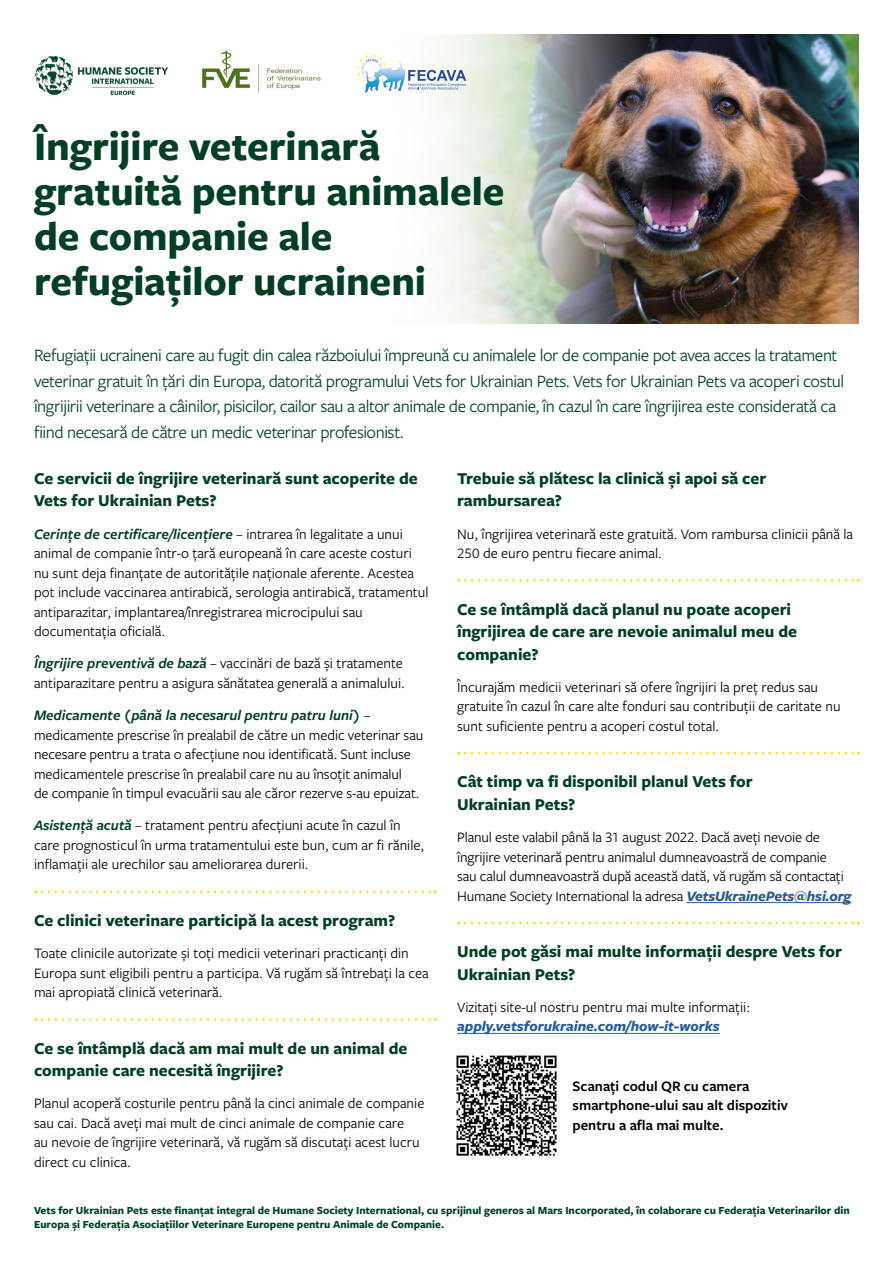
<style>
.page{position:relative;width:893px;height:1263px;background:#fff}
.page>*{position:absolute;margin:0;border:0;box-sizing:border-box;transform-origin:0 0}
.t1{font:700 42px/45px "Freight Sans Pro";letter-spacing:-.005em;color:#003f23}
.t2{font:18px/25.5px "Freight Sans Pro";letter-spacing:-.025em;color:#003f23}
.t3{font:700 17.25px/22.5px "Freight Sans Pro";color:#003f23}
.t4{font:15px/19.5px "Freight Sans Pro";color:#000}
.t5{font:600 15px/19.5px "Freight Sans Pro";color:#000}
.t6{font:italic 700 15px "Freight Sans Pro";color:#275b9b}
.t7{font:700 11.25px/14.2px "Freight Sans Pro";color:#003f23}
.s1{font-weight:600;font-style:italic;color:#003f23}
.s2{font-weight:700;font-style:italic;color:#275b9b}
</style>
<div class="page">
<img style="left:434px;top:34px;width:425px;height:289px">
<svg style="left:42px;top:890px;width:394px;height:3px"></svg>
<svg style="left:42px;top:1018px;width:394px;height:3px"></svg>
<svg style="left:465px;top:579px;width:394px;height:2px"></svg>
<svg style="left:465px;top:752px;width:394px;height:2px"></svg>
<svg style="left:465px;top:922px;width:394px;height:2px"></svg>
<hr style="left:686px;top:902px;width:165px;height:1px;background:#275b9b">
<hr style="left:457px;top:1033px;width:263px;height:1px;background:#275b9b">
<img style="left:35px;top:57px;width:132px;height:37px">
<img style="left:202px;top:51px;width:119px;height:42px">
<svg style="left:356px;top:54px;width:110px;height:39px"></svg>
<img style="left:456px;top:1055px;width:101px;height:101px">
<h1 class="t1" style="left:34px;top:123px;width:472px">Îngrijire veterinară gratuită pentru animalele de companie ale refugiaților ucraineni</h1>
<p class="t2" style="left:34px;top:342px;width:812px">Refugiații ucraineni care au fugit din calea războiului împreună cu animalele lor de companie pot avea acces la tratament veterinar gratuit în țări din Europa, datorită programului Vets for Ukrainian Pets. Vets for Ukrainian Pets va acoperi costul îngrijirii veterinare a câinilor, pisicilor, cailor sau a altor animale de companie, în cazul în care îngrijirea este considerată ca fiind necesară de către un medic veterinar profesionist.</p>
<p class="t3" style="left:34px;top:466px;width:385px">Ce servicii de îngrijire veterinară sunt acoperite de<br>Vets for Ukrainian Pets?</p>
<p class="t4" style="left:34px;top:523px;width:396px"><span class="s1">Cerințe de certificare/licențiere</span> – intrarea în legalitate a unui animal de companie într-o țară europeană în care aceste costuri nu sunt deja finanțate de autoritățile naționale aferente. Acestea pot include vaccinarea antirabică, serologia antirabică, tratamentul antiparazitar, implantarea/înregistrarea microcipului sau documentația oficială.</p>
<p class="t4" style="left:34px;top:653px;width:372px"><span class="s1">Îngrijire preventivă de bază</span> – vaccinări de bază și tratamente antiparazitare pentru a asigura sănătatea generală a animalului.</p>
<p class="t4" style="left:34px;top:705px;width:391px"><span class="s1">Medicamente (până la necesarul pentru patru luni)</span> – medicamente prescrise în prealabil de către un medic veterinar sau necesare pentru a trata o afecțiune nou identificată. Sunt incluse medicamentele prescrise în prealabil care nu au însoțit animalul<br>de companie în timpul evacuării sau ale căror rezerve s-au epuizat.</p>
<p class="t4" style="left:34px;top:815px;width:392px"><span class="s1">Asistență acută</span> – tratament pentru afecțiuni acute în cazul în care prognosticul în urma tratamentului este bun, cum ar fi rănile, inflamații ale urechilor sau ameliorarea durerii.</p>
<p class="t3" style="left:34px;top:908px;width:363px">Ce clinici veterinare participă la acest program?</p>
<p class="t4" style="left:34px;top:943px;width:396px">Toate clinicile autorizate și toți medicii veterinari practicanți din<br>Europa sunt eligibili pentru a participa. Vă rugăm să întrebați la cea mai apropiată clinică veterinară.</p>
<p class="t3" style="left:34px;top:1036px;width:375px">Ce se întâmplă dacă am mai mult de un animal de companie care necesită îngrijire?</p>
<p class="t4" style="left:34px;top:1093px;width:392px">Planul acoperă costurile pentru până la cinci animale de companie sau cai. Dacă aveți mai mult de cinci animale de companie care<br>au nevoie de îngrijire veterinară, vă rugăm să discutați acest lucru direct cu clinica.</p>
<p class="t3" style="left:457px;top:466px;width:311px">Trebuie să plătesc la clinică și apoi să cer rambursarea?</p>
<p class="t4" style="left:457px;top:523px;width:398px">Nu, îngrijirea veterinară este gratuită. Vom rambursa clinicii până la<br>250 de euro pentru fiecare animal.</p>
<p class="t3" style="left:457px;top:597px;width:341px">Ce se întâmplă dacă planul nu poate acoperi îngrijirea de care are nevoie animalul meu de companie?</p>
<p class="t4" style="left:457px;top:676px;width:385px">Încurajăm medicii veterinari să ofere îngrijiri la preț redus sau gratuite în cazul în care alte fonduri sau contribuții de caritate nu sunt suficiente pentru a acoperi costul total.</p>
<p class="t3" style="left:457px;top:770px;width:297px">Cât timp va fi disponibil planul Vets for<br>Ukrainian Pets?</p>
<p class="t4" style="left:457px;top:827px;width:396px">Planul este valabil până la 31 august 2022. Dacă aveți nevoie de îngrijire veterinară pentru animalul dumneavoastră de companie<br>sau calul dumneavoastră după această dată, vă rugăm să contactați Humane Society International la adresa <span class="s2">VetsUkrainePets@hsi.org</span></p>
<p class="t3" style="left:457px;top:939px;width:387px">Unde pot găsi mai multe informații despre Vets for<br>Ukrainian Pets?</p>
<p class="t4" style="left:457px;top:997px;width:295px">Vizitați site-ul nostru pentru mai multe informații:</p>
<p class="t6" style="left:457px;top:1016px;width:264px">apply.vetsforukraine.com/how-it-works</p>
<p class="t5" style="left:573px;top:1075px;width:217px">Scanați codul QR cu camera smartphone-ului sau alt dispozitiv pentru a afla mai multe.</p>
<p class="t7" style="left:34px;top:1203px;width:817px">Vets for Ukrainian Pets este finanțat integral de Humane Society International, cu sprijinul generos al Mars Incorporated, în colaborare cu Federația Veterinarilor din<br>Europa și Federația Asociațiilor Veterinare Europene pentru Animale de Companie.</p>
</div>
